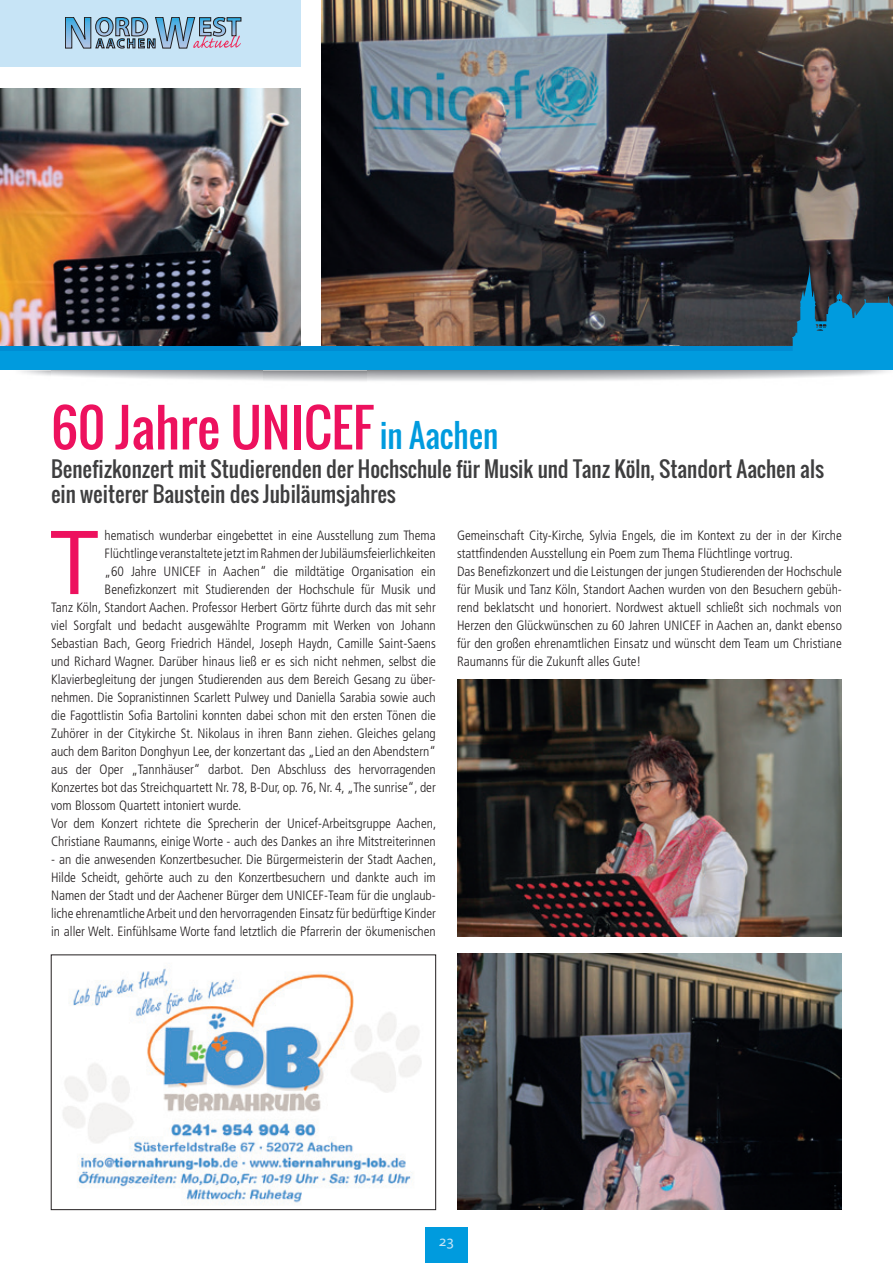
<style>
.page{position:relative;width:893px;height:1263px;background:#fff}
.page>*{position:absolute;margin:0;border:0;box-sizing:border-box;transform-origin:0 0}
.t1{font:93.6px "Grandesign Neue Roman";color:#ed115e}
.t2{font:51px "Oswald";color:#ed115e}
.t3{font:21px/25.2px "Oswald";color:#3e3e3f}
.t4{font:15px "Grandesign Neue Roman";color:#c7e4f6}
.t5{font:300 condensed 13.5px/18px "Frutiger LT Std";color:#231f20;text-align:justify}
.s1{font-size:31.5px;color:#009bde}
</style>
<div class="page">
<div style="left:425px;top:1228px;width:43px;height:35px;background:#009bde"></div>
<div style="left:0;top:0;width:300px;height:67px;background:#c7e4f6"></div>
<svg style="left:65px;top:18px;width:176px;height:30px"></svg>
<img style="left:322px;top:0;width:571px;height:346px">
<img style="left:0;top:89px;width:300px;height:257px">
<img style="left:21px;top:370px;width:31px;height:6px">
<div style="left:0;top:346px;width:893px;height:24px;background:#009bde"></div>
<div style="left:0;top:346px;width:893px;height:5px;background:#008cd2"></div>
<svg style="left:792px;top:264px;width:101px;height:87px;background:#176488"></svg>
<img style="left:457px;top:953px;width:385px;height:257px">
<img style="left:457px;top:679px;width:385px;height:257px">
<img style="left:63px;top:968px;width:359px;height:236px">
<div style="left:51px;top:955px;width:385px;height:255px;border:1px solid #231f20"></div>
<h2 class="t2" style="left:51px;top:389px;width:449px">60 Jahre UNICEF <span class="s1">in Aachen</span></h2>
<h3 class="t3" style="left:51px;top:456px;width:774px">Benefizkonzert mit Studierenden der Hochschule für Musik und Tanz Köln, Standort Aachen als ein weiterer Baustein des Jubiläumsjahres</h3>
<h1 class="t1" style="left:51px;top:509px;width:48px">T</h1>
<p class="t5" style="left:105px;top:527px;width:333px">hematisch wunderbar eingebettet in eine Ausstellung zum Thema</p>
<p class="t5" style="left:457px;top:526px;width:386px;text-align:left">Gemeinschaft City-Kirche, Sylvia Engels, die im Kontext zu der in der Kirche stattfindenden Ausstellung ein Poem zum Thema Flüchtlinge vortrug.<br>Das Benefizkonzert und die Leistungen der jungen Studierenden der Hochschule für Musik und Tanz Köln, Standort Aachen wurden von den Besuchern gebüh&shy;rend beklatscht und honoriert. Nordwest aktuell schließt sich nochmals von Herzen den Glückwünschen zu 60 Jahren UNICEF in Aachen an, dankt ebenso für den großen ehrenamtlichen Einsatz und wünscht dem Team um Christiane Raumanns für die Zukunft alles Gute!</p>
<p class="t5" style="left:105px;top:545px;width:333px">Flüchtlinge veranstaltete jetzt im Rahmen der Jubiläumsfeierlichkeiten</p>
<p class="t5" style="left:105px;top:563px;width:333px">„60 Jahre UNICEF in Aachen“ die mildtätige Organisation ein</p>
<p class="t5" style="left:105px;top:581px;width:333px">Benefizkonzert mit Studierenden der Hochschule für Musik und</p>
<p class="t5" style="left:51px;top:599px;width:386px">Tanz Köln, Standort Aachen. Professor Herbert Görtz führte durch das mit sehr</p>
<p class="t5" style="left:51px;top:617px;width:386px">viel Sorgfalt und bedacht ausgewählte Programm mit Werken von Johann</p>
<p class="t5" style="left:51px;top:634px;width:386px">Sebastian Bach, Georg Friedrich Händel, Joseph Haydn, Camille Saint-Saens</p>
<p class="t5" style="left:51px;top:652px;width:386px">und Richard Wagner. Darüber hinaus ließ er es sich nicht nehmen, selbst die</p>
<p class="t5" style="left:51px;top:670px;width:386px">Klavierbegleitung der jungen Studierenden aus dem Bereich Gesang zu über-</p>
<p class="t5" style="left:51px;top:688px;width:386px">nehmen. Die Sopranistinnen Scarlett Pulwey und Daniella Sarabia sowie auch</p>
<p class="t5" style="left:51px;top:706px;width:386px">die Fagottlistin Sofia Bartolini konnten dabei schon mit den ersten Tönen die</p>
<p class="t5" style="left:51px;top:724px;width:386px">Zuhörer in der Citykirche St. Nikolaus in ihren Bann ziehen. Gleiches gelang</p>
<p class="t5" style="left:51px;top:742px;width:386px">auch dem Bariton Donghyun Lee, der konzertant das „Lied an den Abendstern“</p>
<p class="t5" style="left:51px;top:760px;width:386px">aus der Oper „Tannhäuser“ darbot. Den Abschluss des hervorragenden</p>
<p class="t5" style="left:51px;top:778px;width:386px">Konzertes bot das Streichquartett Nr. 78, B-Dur, op. 76, Nr. 4, „The sunrise“, der</p>
<p class="t5" style="left:51px;top:796px;width:192px">vom Blossom Quartett intoniert wurde.</p>
<p class="t5" style="left:51px;top:814px;width:387px">Vor dem Konzert richtete die Sprecherin der Unicef-Arbeitsgruppe Aachen,</p>
<p class="t5" style="left:51px;top:832px;width:386px">Christiane Raumanns, einige Worte - auch des Dankes an ihre Mitstreiterinnen</p>
<p class="t5" style="left:51px;top:850px;width:387px">- an die anwesenden Konzertbesucher. Die Bürgermeisterin der Stadt Aachen, Hilde Scheidt, gehörte auch zu den Konzertbesuchern und dankte auch im Namen der Stadt und der Aachener Bürger dem UNICEF-Team für die unglaub&shy;liche ehrenamtliche Arbeit und den hervorragenden Einsatz für bedürftige Kinder in aller Welt. Einfühlsame Worte fand letztlich die Pfarrerin der ökumenischen</p>
<p class="t4" style="left:439px;top:1232px;width:17px">23</p>
</div>
